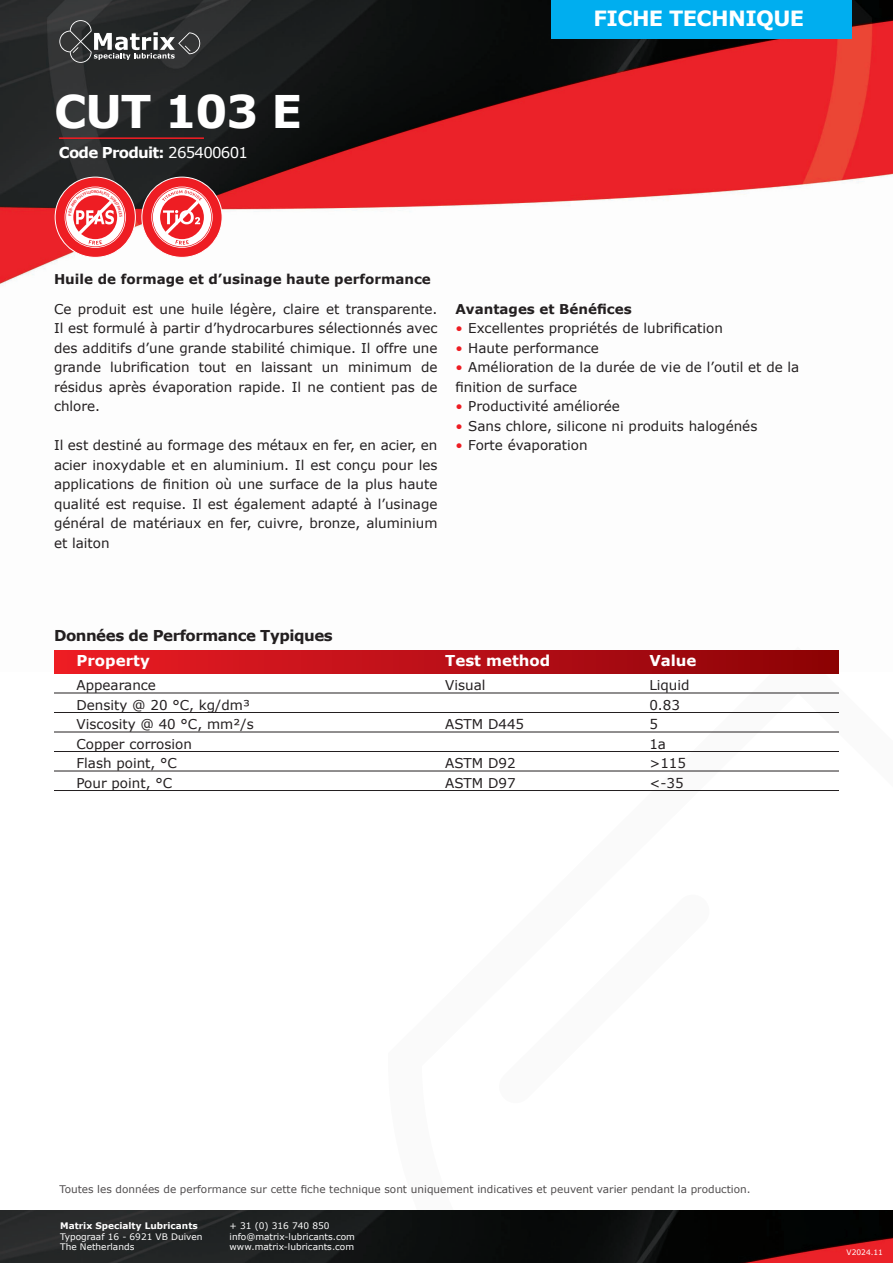
<style>
.page{position:relative;width:893px;height:1263px;background:#fff}
.page>*{position:absolute;margin:0;border:0;box-sizing:border-box;transform-origin:0 0}
.t1{font:700 45px "Verdana";letter-spacing:-.025em;color:#fff}
.t2{font:700 21px "Verdana";letter-spacing:-.03em;color:#fff}
.t3{font:700 15px "Verdana";letter-spacing:-.03em;color:#231f20}
.t4{font:700 15px "Verdana";color:#fff}
.t5{font:700 15px "Verdana";letter-spacing:-.05em;color:#fff}
.t6{font:13.5px/19.5px "Verdana";color:#231f20;text-align:justify}
.t7{font:700 13.5px "Verdana";color:#231f20}
.t8{font:10.5px "Verdana";color:#231f20}
.t9{font:9px/10.5px "Verdana";color:#fff}
.t10{font:700 9px "Verdana";color:#fff}
.t11{font:7.5px "Verdana";color:#fff}
.s1{font-weight:400}
.s2{color:#ee1d23}
</style>
<div class="page">
<img style="left:0;top:0;width:893px;height:651px">
<svg style="left:388px;top:646px;width:505px;height:565px"></svg>
<div style="left:551px;top:0;width:301px;height:38px;background:#00aeef"></div>
<svg style="left:59px;top:20px;width:141px;height:43px"></svg>
<img style="left:0;top:1211px;width:893px;height:52px">
<div style="left:54px;top:651px;width:785px;height:23px;background:linear-gradient(to right,#ec1d26,#8a0207)"></div>
<hr style="left:54px;top:693px;width:785px;height:1px;background:#231f20">
<hr style="left:54px;top:712px;width:785px;height:1px;background:#231f20">
<hr style="left:54px;top:732px;width:785px;height:1px;background:#231f20">
<hr style="left:54px;top:751px;width:785px;height:1px;background:#231f20">
<hr style="left:54px;top:771px;width:785px;height:1px;background:#231f20">
<hr style="left:54px;top:790px;width:785px;height:1px;background:#231f20">
<hr style="left:59px;top:137px;width:145px;height:2px;background:#ee1d23">
<svg style="left:55px;top:177px;width:168px;height:81px"></svg>
<h1 class="t1" style="left:54px;top:83px;width:250px">CUT 103 E</h1>
<p class="t5" style="left:59px;top:143px;width:191px">Code Produit: <span class="s1">265400601</span></p>
<h2 class="t2" style="left:594px;top:5px;width:212px">FICHE TECHNIQUE</h2>
<p class="t7" style="left:54px;top:270px;width:378px">Huile de formage et d’usinage haute performance</p>
<p class="t6" style="left:54px;top:299px;width:385px">Ce produit est une huile légère, claire et transparente.<br>Il est formulé à partir d’hydrocarbures sélectionnés avec des additifs d’une grande stabilité chimique. Il offre une grande lubrification tout en laissant un minimum de résidus après évaporation rapide. Il ne contient pas de chlore.</p>
<p class="t6" style="left:54px;top:436px;width:385px">Il est destiné au formage des métaux en fer, en acier, en acier inoxydable et en aluminium. Il est conçu pour les applications de finition où une surface de la plus haute qualité est requise. Il est également adapté à l’usinage général de matériaux en fer, cuivre, bronze, aluminium et laiton</p>
<p class="t7" style="left:455px;top:300px;width:178px">Avantages et Bénéfices</p>
<p class="t6" style="left:455px;top:319px;width:269px"><span class="s2">•</span> Excellentes propriétés de lubrification</p>
<p class="t6" style="left:455px;top:338px;width:145px"><span class="s2">•</span> Haute performance</p>
<p class="t6" style="left:455px;top:358px;width:345px"><span class="s2">•</span> Amélioration de la durée de vie de l’outil et de la finition de surface</p>
<p class="t6" style="left:455px;top:397px;width:166px"><span class="s2">•</span> Productivité améliorée</p>
<p class="t6" style="left:455px;top:416px;width:303px"><span class="s2">•</span> Sans chlore, silicone ni produits halogénés</p>
<p class="t6" style="left:455px;top:436px;width:134px"><span class="s2">•</span> Forte évaporation</p>
<p class="t3" style="left:54px;top:626px;width:280px">Données de Performance Typiques</p>
<p class="t4" style="left:76px;top:651px;width:75px">Property</p>
<p class="t4" style="left:445px;top:651px;width:107px">Test method</p>
<p class="t4" style="left:649px;top:651px;width:49px">Value</p>
<p class="t6" style="left:76px;top:676px;width:81px">Appearance</p>
<p class="t6" style="left:445px;top:676px;width:42px">Visual</p>
<p class="t6" style="left:649px;top:676px;width:42px">Liquid</p>
<p class="t6" style="left:76px;top:695px;width:175px">Density @ 20 °C, kg/dm³</p>
<p class="t6" style="left:649px;top:695px;width:32px">0.83</p>
<p class="t6" style="left:76px;top:715px;width:179px">Viscosity @ 40 °C, mm²/s</p>
<p class="t6" style="left:445px;top:715px;width:81px">ASTM D445</p>
<p class="t6" style="left:649px;top:715px;width:10px">5</p>
<p class="t6" style="left:76px;top:734px;width:117px">Copper corrosion</p>
<p class="t6" style="left:649px;top:734px;width:18px">1a</p>
<p class="t6" style="left:76px;top:754px;width:102px">Flash point, °C</p>
<p class="t6" style="left:445px;top:754px;width:72px">ASTM D92</p>
<p class="t6" style="left:649px;top:754px;width:38px">&gt;115</p>
<p class="t6" style="left:76px;top:773px;width:97px">Pour point, °C</p>
<p class="t6" style="left:445px;top:773px;width:72px">ASTM D97</p>
<p class="t6" style="left:649px;top:773px;width:36px">&lt;-35</p>
<p class="t8" style="left:59px;top:1183px;width:693px">Toutes les données de performance sur cette fiche technique sont uniquement indicatives et peuvent varier pendant la production.</p>
<p class="t10" style="left:60px;top:1220px;width:139px">Matrix Specialty Lubricants</p>
<p class="t9" style="left:60px;top:1231px;width:144px">Typograaf 16 - 6921 VB Duiven<br>The Netherlands</p>
<p class="t9" style="left:230px;top:1221px;width:127px">+ 31 (0) 316 740 850 info@matrix-lubricants.com www.matrix-lubricants.com</p>
<p class="t11" style="left:847px;top:1247px;width:38px">V2024.11</p>
</div>
